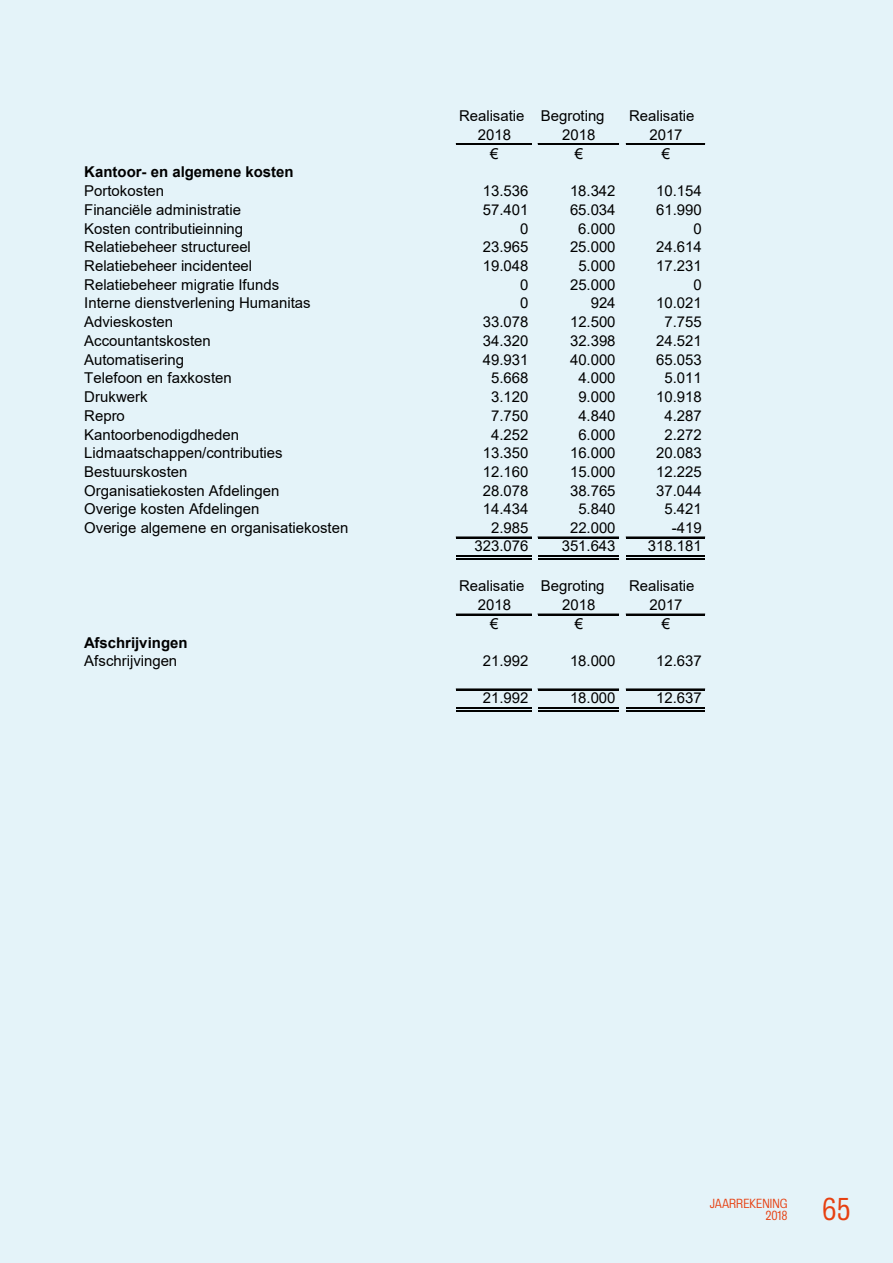
<style>
.page{position:relative;width:893px;height:1263px;background:#e4f3f9}
.page>*{position:absolute;margin:0;border:0;box-sizing:border-box;transform-origin:0 0}
.t1{font:28.65px "Bureau Grotesque Five One";color:#e74011}
.t2{font:15px "Arial";color:#000}
.t3{font:700 15px "Arial";color:#000}
.t4{font:12px/12px "Bureau Grotesque Five One";color:#e74011;text-align:right}
</style>
<div class="page">
<hr style="left:456px;top:143px;width:75px;height:1px;background:#000">
<hr style="left:456px;top:144px;width:75px;height:1px;background:#000">
<hr style="left:538px;top:143px;width:80px;height:1px;background:#000">
<hr style="left:538px;top:144px;width:81px;height:1px;background:#000">
<hr style="left:456px;top:537px;width:75px;height:1px;background:#000">
<hr style="left:538px;top:537px;width:81px;height:1px;background:#000">
<hr style="left:456px;top:555px;width:75px;height:2px;background:#000">
<hr style="left:456px;top:558px;width:75px;height:2px;background:#000">
<hr style="left:538px;top:555px;width:81px;height:2px;background:#000">
<hr style="left:538px;top:558px;width:81px;height:2px;background:#000">
<hr style="left:456px;top:614px;width:75px;height:1px;background:#000">
<hr style="left:538px;top:614px;width:81px;height:1px;background:#000">
<hr style="left:456px;top:689px;width:75px;height:1px;background:#000">
<hr style="left:538px;top:689px;width:81px;height:1px;background:#000">
<hr style="left:456px;top:707px;width:75px;height:2px;background:#000">
<hr style="left:456px;top:710px;width:75px;height:1px;background:#000">
<hr style="left:538px;top:707px;width:81px;height:2px;background:#000">
<hr style="left:538px;top:710px;width:81px;height:1px;background:#000">
<hr style="left:626px;top:143px;width:79px;height:1px;background:#000">
<hr style="left:626px;top:144px;width:79px;height:1px;background:#000">
<hr style="left:626px;top:537px;width:79px;height:1px;background:#000">
<hr style="left:626px;top:555px;width:79px;height:2px;background:#000">
<hr style="left:626px;top:558px;width:79px;height:2px;background:#000">
<hr style="left:626px;top:614px;width:79px;height:1px;background:#000">
<hr style="left:626px;top:689px;width:79px;height:1px;background:#000">
<hr style="left:626px;top:707px;width:79px;height:2px;background:#000">
<hr style="left:626px;top:710px;width:79px;height:1px;background:#000">
<p class="t2" style="left:459px;top:106px;width:147px">Realisatie Begroting</p>
<p class="t2" style="left:629px;top:106px;width:67px">Realisatie</p>
<p class="t2" style="left:478px;top:124px;width:35px">2018</p>
<p class="t2" style="left:562px;top:124px;width:35px">2018</p>
<p class="t2" style="left:649px;top:124px;width:35px">2017</p>
<p class="t2" style="left:490px;top:143px;width:10px">€</p>
<p class="t2" style="left:575px;top:143px;width:10px">€</p>
<p class="t2" style="left:662px;top:143px;width:10px">€</p>
<p class="t3" style="left:84px;top:161px;width:211px">Kantoor- en algemene kosten</p>
<p class="t2" style="left:84px;top:180px;width:81px">Portokosten</p>
<p class="t2" style="left:483px;top:180px;width:47px">13.536</p>
<p class="t2" style="left:570px;top:180px;width:47px">18.342</p>
<p class="t2" style="left:656px;top:180px;width:47px">10.154</p>
<p class="t2" style="left:84px;top:199px;width:158px">Financiële administratie</p>
<p class="t2" style="left:483px;top:199px;width:47px">57.401</p>
<p class="t2" style="left:570px;top:199px;width:47px">65.034</p>
<p class="t2" style="left:656px;top:199px;width:47px">61.990</p>
<p class="t2" style="left:84px;top:218px;width:160px">Kosten contributieinning</p>
<p class="t2" style="left:520px;top:218px;width:10px">0</p>
<p class="t2" style="left:578px;top:218px;width:39px">6.000</p>
<p class="t2" style="left:693px;top:218px;width:10px">0</p>
<p class="t2" style="left:84px;top:237px;width:168px">Relatiebeheer structureel</p>
<p class="t2" style="left:483px;top:237px;width:47px">23.965</p>
<p class="t2" style="left:570px;top:237px;width:47px">25.000</p>
<p class="t2" style="left:656px;top:237px;width:47px">24.614</p>
<p class="t2" style="left:84px;top:255px;width:169px">Relatiebeheer incidenteel</p>
<p class="t2" style="left:483px;top:255px;width:47px">19.048</p>
<p class="t2" style="left:578px;top:255px;width:39px">5.000</p>
<p class="t2" style="left:656px;top:255px;width:47px">17.231</p>
<p class="t2" style="left:84px;top:274px;width:196px">Relatiebeheer migratie Ifunds</p>
<p class="t2" style="left:520px;top:274px;width:10px">0</p>
<p class="t2" style="left:570px;top:274px;width:47px">25.000</p>
<p class="t2" style="left:693px;top:274px;width:10px">0</p>
<p class="t2" style="left:84px;top:293px;width:228px">Interne dienstverlening Humanitas</p>
<p class="t2" style="left:520px;top:293px;width:10px">0</p>
<p class="t2" style="left:591px;top:293px;width:26px">924</p>
<p class="t2" style="left:656px;top:293px;width:47px">10.021</p>
<p class="t2" style="left:84px;top:311px;width:90px">Advieskosten</p>
<p class="t2" style="left:483px;top:311px;width:47px">33.078</p>
<p class="t2" style="left:570px;top:311px;width:47px">12.500</p>
<p class="t2" style="left:664px;top:311px;width:39px">7.755</p>
<p class="t2" style="left:84px;top:330px;width:128px">Accountantskosten</p>
<p class="t2" style="left:483px;top:330px;width:47px">34.320</p>
<p class="t2" style="left:570px;top:330px;width:47px">32.398</p>
<p class="t2" style="left:656px;top:330px;width:47px">24.521</p>
<p class="t2" style="left:84px;top:349px;width:101px">Automatisering</p>
<p class="t2" style="left:483px;top:349px;width:47px">49.931</p>
<p class="t2" style="left:570px;top:349px;width:47px">40.000</p>
<p class="t2" style="left:656px;top:349px;width:47px">65.053</p>
<p class="t2" style="left:84px;top:368px;width:149px">Telefoon en faxkosten</p>
<p class="t2" style="left:491px;top:368px;width:39px">5.668</p>
<p class="t2" style="left:578px;top:368px;width:39px">4.000</p>
<p class="t2" style="left:664px;top:368px;width:39px">5.011</p>
<p class="t2" style="left:84px;top:386px;width:65px">Drukwerk</p>
<p class="t2" style="left:491px;top:386px;width:39px">3.120</p>
<p class="t2" style="left:578px;top:386px;width:39px">9.000</p>
<p class="t2" style="left:656px;top:386px;width:47px">10.918</p>
<p class="t2" style="left:84px;top:405px;width:42px">Repro</p>
<p class="t2" style="left:491px;top:405px;width:39px">7.750</p>
<p class="t2" style="left:578px;top:405px;width:39px">4.840</p>
<p class="t2" style="left:664px;top:405px;width:39px">4.287</p>
<p class="t2" style="left:84px;top:424px;width:156px">Kantoorbenodigdheden</p>
<p class="t2" style="left:491px;top:424px;width:39px">4.252</p>
<p class="t2" style="left:578px;top:424px;width:39px">6.000</p>
<p class="t2" style="left:664px;top:424px;width:39px">2.272</p>
<p class="t2" style="left:84px;top:443px;width:200px">Lidmaatschappen/contributies</p>
<p class="t2" style="left:483px;top:443px;width:47px">13.350</p>
<p class="t2" style="left:570px;top:443px;width:47px">16.000</p>
<p class="t2" style="left:656px;top:443px;width:47px">20.083</p>
<p class="t2" style="left:84px;top:461px;width:105px">Bestuurskosten</p>
<p class="t2" style="left:483px;top:461px;width:47px">12.160</p>
<p class="t2" style="left:570px;top:461px;width:47px">15.000</p>
<p class="t2" style="left:656px;top:461px;width:47px">12.225</p>
<p class="t2" style="left:84px;top:480px;width:197px">Organisatiekosten Afdelingen</p>
<p class="t2" style="left:483px;top:480px;width:47px">28.078</p>
<p class="t2" style="left:570px;top:480px;width:47px">38.765</p>
<p class="t2" style="left:656px;top:480px;width:47px">37.044</p>
<p class="t2" style="left:84px;top:499px;width:177px">Overige kosten Afdelingen</p>
<p class="t2" style="left:483px;top:499px;width:47px">14.434</p>
<p class="t2" style="left:578px;top:499px;width:39px">5.840</p>
<p class="t2" style="left:664px;top:499px;width:39px">5.421</p>
<p class="t2" style="left:84px;top:517px;width:266px">Overige algemene en organisatiekosten</p>
<p class="t2" style="left:491px;top:517px;width:39px">2.985</p>
<p class="t2" style="left:570px;top:517px;width:47px">22.000</p>
<p class="t2" style="left:672px;top:517px;width:31px">-419</p>
<p class="t2" style="left:475px;top:536px;width:55px">323.076</p>
<p class="t2" style="left:562px;top:536px;width:55px">351.643</p>
<p class="t2" style="left:648px;top:536px;width:55px">318.181</p>
<p class="t2" style="left:459px;top:576px;width:147px">Realisatie Begroting</p>
<p class="t2" style="left:629px;top:576px;width:67px">Realisatie</p>
<p class="t2" style="left:478px;top:594px;width:35px">2018</p>
<p class="t2" style="left:562px;top:594px;width:35px">2018</p>
<p class="t2" style="left:649px;top:594px;width:35px">2017</p>
<p class="t2" style="left:490px;top:613px;width:10px">€</p>
<p class="t2" style="left:575px;top:613px;width:10px">€</p>
<p class="t2" style="left:662px;top:613px;width:10px">€</p>
<p class="t3" style="left:84px;top:632px;width:105px">Afschrijvingen</p>
<p class="t2" style="left:84px;top:651px;width:95px">Afschrijvingen</p>
<p class="t2" style="left:483px;top:651px;width:47px">21.992</p>
<p class="t2" style="left:570px;top:651px;width:47px">18.000</p>
<p class="t2" style="left:656px;top:651px;width:47px">12.637</p>
<p class="t2" style="left:483px;top:688px;width:47px">21.992</p>
<p class="t2" style="left:570px;top:688px;width:47px">18.000</p>
<p class="t2" style="left:656px;top:688px;width:47px">12.637</p>
<p class="t4" style="left:710px;top:1198px;width:79px">JAARREKENING<br>2018</p>
<h1 class="t1" style="left:822px;top:1194px;width:30px">65</h1>
</div>
